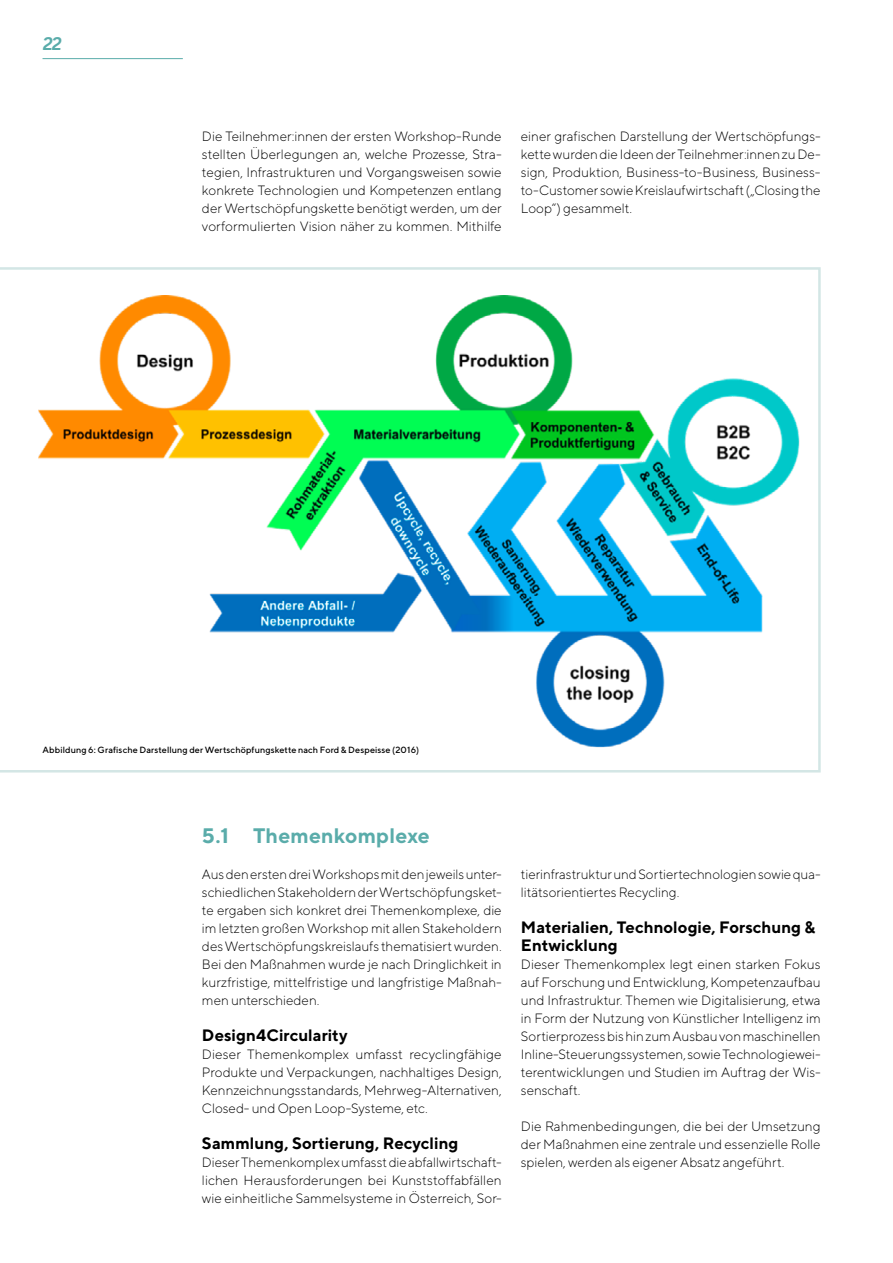
<style>
.page{position:relative;width:893px;height:1263px;background:#fff}
.page>*{position:absolute;margin:0;border:0;box-sizing:border-box;transform-origin:0 0}
.t1{font:700 21px "TT Norms";letter-spacing:.01em;color:#5aacaa}
.t2{font:italic 700 18px "Corporative Soft Alt";color:#5aacaa}
.t3{font:700 16.5px/18px "TT Norms";color:#000}
.t4{font:300 13.5px/18px "TT Norms";letter-spacing:-.005em;color:#000;text-align:justify}
.t5{font:500 9px "TT Norms";letter-spacing:.01em;color:#000}
</style>
<div class="page">
<hr style="left:43px;top:58px;width:140px;height:1px;background:#5aacaa">
<svg style="left:0;top:267px;width:821px;height:505px"></svg>
<h2 class="t2" style="left:43px;top:34px;width:20px">22</h2>
<p class="t4" style="left:202px;top:127px;width:301px">Die Teilnehmer:innen der ersten Workshop-Runde stellten Überlegungen an, welche Prozesse, Stra&shy;tegien, Infrastrukturen und Vorgangsweisen sowie konkrete Technologien und Kompetenzen entlang der Wertschöpfungskette benötigt werden, um der vorformulierten Vision näher zu kommen. Mithilfe</p>
<p class="t4" style="left:521px;top:127px;width:301px">einer grafischen Darstellung der Wertschöpfungs&shy;kette wurden die Ideen der Teilnehmer:innen zu De&shy;sign, Produktion, Business-to-Business, Business&shy;to-Customer sowie Kreislaufwirtschaft („Closing the Loop“) gesammelt.</p>
<p class="t5" style="left:43px;top:744px;width:378px">Abbildung 6: Grafische Darstellung der Wertschöpfungskette nach Ford &amp; Despeisse (2016)</p>
<h1 class="t1" style="left:202px;top:823px;width:229px">5.1 Themenkomplexe</h1>
<p class="t4" style="left:202px;top:865px;width:301px">Aus den ersten drei Workshops mit den jeweils unter&shy;schiedlichen Stakeholdern der Wertschöpfungsket&shy;te ergaben sich konkret drei Themenkomplexe, die im letzten großen Workshop mit allen Stakeholdern des Wertschöpfungskreislaufs thematisiert wurden.<br>Bei den Maßnahmen wurde je nach Dringlichkeit in kurzfristige, mittelfristige und langfristige Maßnah&shy;men unterschieden.</p>
<p class="t3" style="left:202px;top:1026px;width:147px">Design4Circularity</p>
<p class="t4" style="left:202px;top:1045px;width:301px">Dieser Themenkomplex umfasst recyclingfähige Produkte und Verpackungen, nachhaltiges Design, Kennzeichnungsstandards, Mehrweg-Alternativen, Closed- und Open Loop-Systeme, etc.</p>
<p class="t3" style="left:202px;top:1134px;width:258px">Sammlung, Sortierung, Recycling</p>
<p class="t4" style="left:202px;top:1153px;width:301px">Dieser Themenkomplex umfasst die abfallwirtschaft&shy;lichen Herausforderungen bei Kunststoffabfällen wie einheitliche Sammelsysteme in Österreich, Sor-</p>
<p class="t4" style="left:521px;top:865px;width:301px">tierinfrastruktur und Sortiertechnologien sowie qua&shy;litätsorientiertes Recycling.</p>
<p class="t3" style="left:521px;top:918px;width:296px">Materialien, Technologie, Forschung &amp;<br>Entwicklung</p>
<p class="t4" style="left:521px;top:955px;width:301px">Dieser Themenkomplex legt einen starken Fokus auf Forschung und Entwicklung, Kompetenzaufbau und Infrastruktur. Themen wie Digitalisierung, etwa in Form der Nutzung von Künstlicher Intelligenz im Sortierprozess bis hin zum Ausbau von maschinellen Inline-Steuerungssystemen, sowie Technologiewei&shy;terentwicklungen und Studien im Auftrag der Wis&shy;senschaft.</p>
<p class="t4" style="left:521px;top:1117px;width:301px">Die Rahmenbedingungen, die bei der Umsetzung der Maßnahmen eine zentrale und essenzielle Rolle spielen, werden als eigener Absatz angeführt.</p>
</div>
